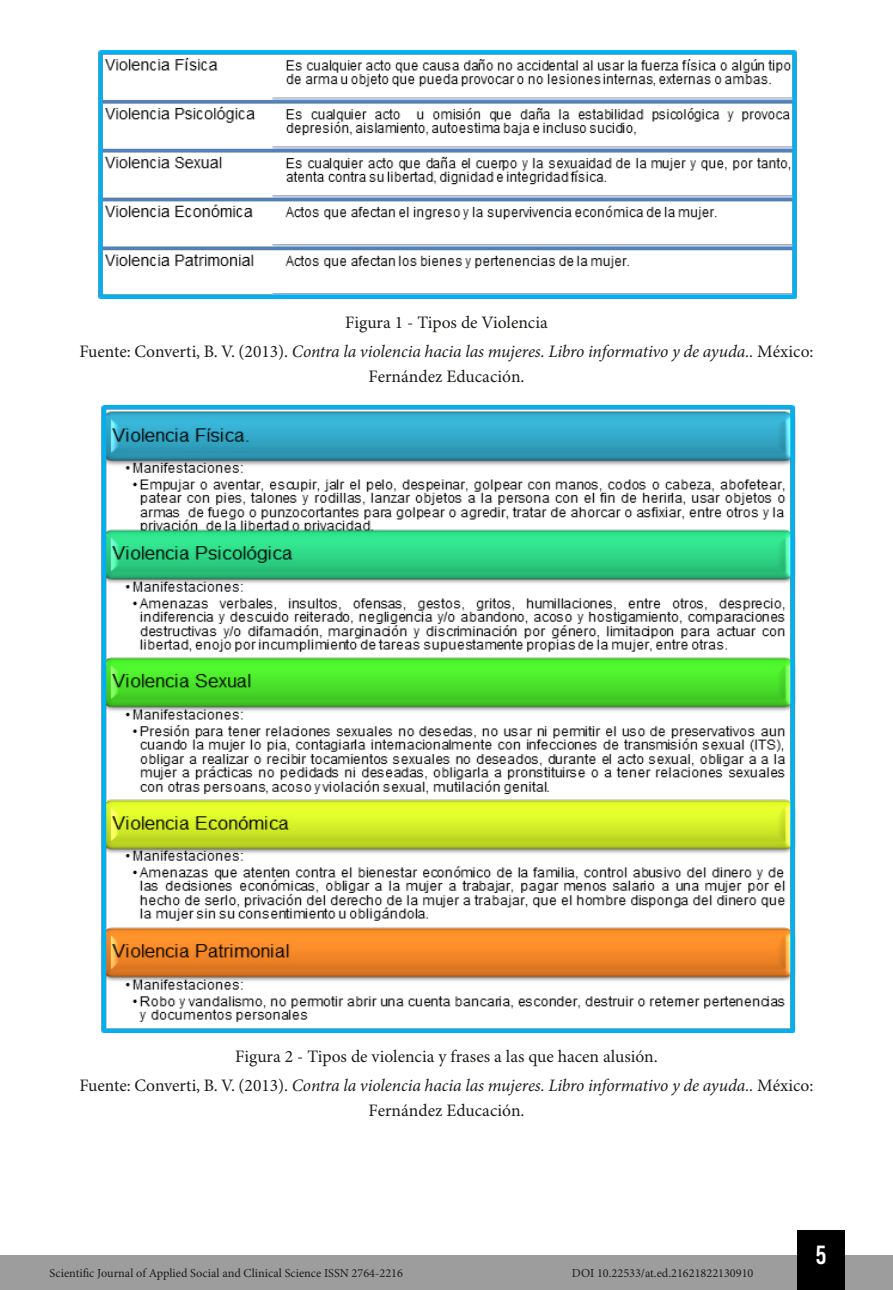
<style>
.page{position:relative;width:893px;height:1290px;background:#fff}
.page>*{position:absolute;margin:0;border:0;box-sizing:border-box;transform-origin:0 0}
.t1{font:26.25px "Bebas Kai";color:#fff}
.t2{font:17.5px/29.4px "Minion Pro";color:#1d1d1b;text-align:center}
.t3{font:italic 17.5px/29.4px "Minion Pro";letter-spacing:-.005em;color:#1d1d1b;text-align:center}
.t4{font:12.25px "Minion Pro";color:#1d1d1b}
.s1{font-style:normal}
.s2{font-style:italic}
</style>
<div class="page">
<div style="left:0;top:1255px;width:893px;height:35px;background:#9d9d9d"></div>
<div style="left:797px;top:1230px;width:48px;height:60px;background:#000"></div>
<img style="left:98px;top:50px;width:699px;height:248px">
<img style="left:101px;top:405px;width:695px;height:627px">
<p class="t3" style="left:79px;top:307px;width:736px"><span class="s1">Figura 1 - Tipos de Violencia<br>Fuente: Converti, B. V. (2013).</span> Contra la violencia hacia las mujeres. Libro informativo y de ayuda.. <span class="s1">México:</span></p>
<p class="t2" style="left:368px;top:362px;width:158px">Fernández Educación.</p>
<p class="t2" style="left:79px;top:1042px;width:736px">Figura 2 - Tipos de violencia y frases a las que hacen alusión.<br>Fuente: Converti, B. V. (2013). <span class="s2">Contra la violencia hacia las mujeres. Libro informativo y de ayuda..</span> México:</p>
<p class="t2" style="left:368px;top:1096px;width:158px">Fernández Educación.</p>
<p class="t4" style="left:50px;top:1266px;width:355px">Scientific Journal of Applied Social and Clinical Science ISSN 2764-2216</p>
<p class="t4" style="left:572px;top:1266px;width:183px">DOI 10.22533/at.ed.21621822130910</p>
<h1 class="t1" style="left:816px;top:1241px;width:12px">5</h1>
</div>
